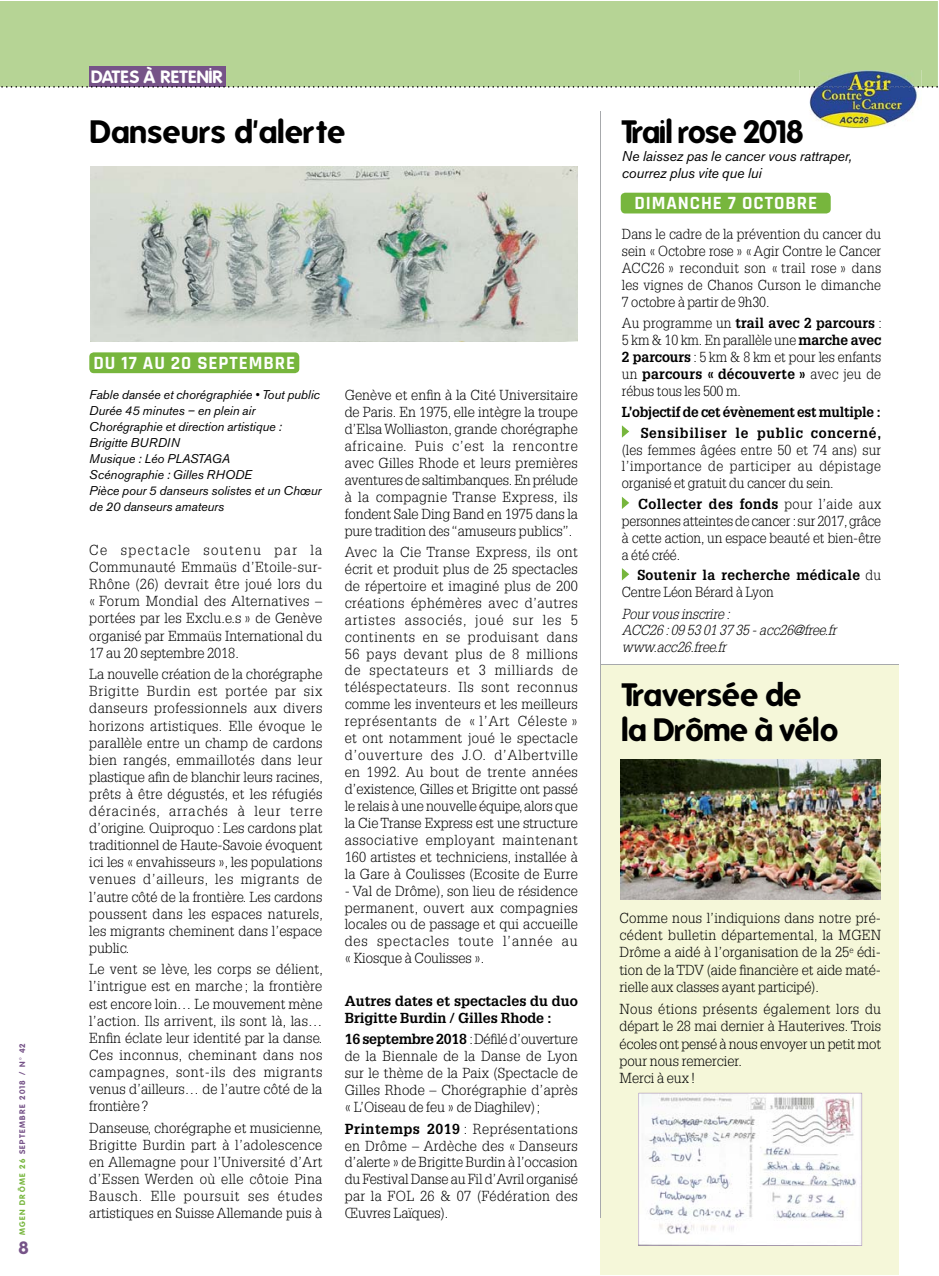
<style>
.page{position:relative;width:939px;height:1276px;background:#fff}
.page>*{position:absolute;margin:0;border:0;box-sizing:border-box;transform-origin:0 0}
.t1{font:700 31.5px/34.6px "Folks";letter-spacing:-.005em;color:#000}
.t2{font:700 31.5px "Folks";letter-spacing:-.045em;color:#000}
.t3{font:700 18.9px "Rajdhani";letter-spacing:.05em;color:#fff}
.t4{font:700 17.32px "Folks";color:#fff}
.t5{font:700 17.32px "Folks";color:#765388}
.t6{font:300 14.17px/17px "Glypha";color:#000;text-align:justify}
.t7{font:700 14.17px/20.8px "Glypha";color:#000;text-align:right;scale:.96 1}
.t8{font:italic 300 14.17px/16.8px "Glypha";letter-spacing:-.01em;color:#000}
.t9{font:700 14.17px/17px "Glypha";color:#000}
.t10{font:italic 14.17px/17.3px "Akzidenz Grotesk BE";letter-spacing:-.005em;color:#000}
.t11{font:700 14.17px/16.8px "Glypha";letter-spacing:.025em;color:#000}
.t12{font:italic 12.6px/15.9px "Akzidenz Grotesk BE";letter-spacing:-.005em;color:#000}
.t13{font:700 7.88px "Folks";letter-spacing:.15em;color:#765388}
.s1{color:#77b63d}
.s2{font-weight:700}
.s3{font-weight:300}
</style>
<div class="page">
<div style="left:600px;top:665px;width:298px;height:609px;background:#f5f7d9"></div>
<div style="left:0;top:2px;width:938px;height:84px;background:#b6d495"></div>
<div style="left:89px;top:66px;width:137px;height:21px;background:#765388"></div>
<svg style="left:0;top:86px;width:938px;height:2px"></svg>
<img style="left:799px;top:70px;width:122px;height:58px">
<img style="left:799px;top:86px;width:120px;height:2px">
<img style="left:90px;top:166px;width:488px;height:175px">
<hr style="left:600px;top:111px;width:1px;height:1107px;background:#a7a9ac">
<hr style="left:601px;top:664px;width:297px;height:1px;background:#a7a9ac">
<div style="left:89px;top:352px;width:210px;height:21px;background:#77b63d;border-radius:4px"></div>
<svg style="left:622px;top:425px;width:7px;height:12px"></svg>
<svg style="left:622px;top:497px;width:7px;height:12px"></svg>
<svg style="left:622px;top:568px;width:7px;height:12px"></svg>
<div style="left:621px;top:193px;width:209px;height:20px;background:#77b63d;border-radius:4px"></div>
<img style="left:621px;top:759px;width:259px;height:140px">
<svg style="left:638px;top:1092px;width:224px;height:153px"></svg>
<p class="t13" style="left:18px;top:1234px;width:193px;rotate:-90deg"><span class="s1">MGEN DRÔME 26</span> SEPTEMBRE 2018 / N° 42</p>
<p class="t5" style="left:19px;top:1237px;width:12px">8</p>
<p class="t4" style="left:92px;top:67px;width:134px">DATES À RETENIR</p>
<h1 class="t1" style="left:90px;top:114px;width:257px">Danseurs d'alerte</h1>
<h2 class="t3" style="left:93px;top:351px;width:203px">DU 17 AU 20 SEPTEMBRE</h2>
<p class="t12" style="left:89px;top:388px;width:234px">Fable dansée et chorégraphiée • Tout public<br>Durée 45 minutes – en plein air<br>Chorégraphie et direction artistique :<br>Brigitte BURDIN<br>Musique : Léo PLASTAGA<br>Scénographie : Gilles RHODE<br>Pièce pour 5 danseurs solistes et un Chœur de 20 danseurs amateurs</p>
<p class="t6" style="left:89px;top:542px;width:235px">Ce spectacle soutenu par la Communauté Emmaüs d’Etoile-sur-Rhône (26) devrait être joué lors du « Forum Mondial des Alternatives – portées par les Exclu.e.s » de Genève organisé par Emmaüs International du 17 au 20 septembre 2018.</p>
<p class="t6" style="left:89px;top:666px;width:235px">La nouvelle création de la chorégraphe Brigitte Burdin est portée par six danseurs professionnels aux divers horizons artistiques. Elle évoque le parallèle entre un champ de cardons bien rangés, emmaillotés dans leur plastique afin de blanchir leurs racines, prêts à être dégustés, et les réfugiés déracinés, arrachés à leur terre d’origine. Quiproquo : Les cardons plat traditionnel de Haute-Savoie évoquent ici les « envahisseurs », les populations venues d’ailleurs, les migrants de l’autre côté de la frontière. Les cardons poussent dans les espaces naturels, les migrants cheminent dans l’espace public.</p>
<p class="t6" style="left:89px;top:961px;width:235px">Le vent se lève, les corps se délient, l’intrigue est en marche ; la frontière est encore loin… Le mouvement mène l’action. Ils arrivent, ils sont là, las… Enfin éclate leur identité par la danse.<br>Ces inconnus, cheminant dans nos campagnes, sont-ils des migrants venus d’ailleurs… de l’autre côté de la frontière ?</p>
<p class="t6" style="left:89px;top:1120px;width:235px">Danseuse, chorégraphe et musicienne, Brigitte Burdin part à l’adolescence en Allemagne pour l’Université d’Art d’Essen Werden où elle côtoie Pina Bausch. Elle poursuit ses études artistiques en Suisse Allemande puis à</p>
<p class="t6" style="left:345px;top:388px;width:235px">Genève et enfin à la Cité Universitaire de Paris. En 1975, elle intègre la troupe d’Elsa Wolliaston, grande chorégraphe africaine. Puis c’est la rencontre avec Gilles Rhode et leurs premières aventures de saltimbanques. En prélude à la compagnie Transe Express, ils fondent Sale Ding Band en 1975 dans la pure tradition des “amuseurs publics”.</p>
<p class="t6" style="left:345px;top:544px;width:235px">Avec la Cie Transe Express, ils ont écrit et produit plus de 25 spectacles de répertoire et imaginé plus de 200 créations éphémères avec d’autres artistes associés, joué sur les 5 continents en se produisant dans 56 pays devant plus de 8 millions de spectateurs et 3 milliards de téléspectateurs. Ils sont reconnus comme les inventeurs et les meilleurs représentants de « l’Art Céleste » et ont notamment joué le spectacle d’ouverture des J.O. d’Albertville en 1992. Au bout de trente années d’existence, Gilles et Brigitte ont passé le relais à une nouvelle équipe, alors que la Cie Transe Express est une structure associative employant maintenant 160 artistes et techniciens, installée à la Gare à Coulisses (Ecosite de Eurre</p>
<p class="t6" style="left:345px;top:883px;width:235px">- Val de Drôme), son lieu de résidence permanent, ouvert aux compagnies locales ou de passage et qui accueille des spectacles toute l’année au « Kiosque à Coulisses ».</p>
<p class="t9" style="left:345px;top:993px;width:235px">Autres dates et spectacles du duo<br>Brigitte Burdin / Gilles Rhode :</p>
<p class="t6" style="left:345px;top:1032px;width:235px"><span class="s2">16 septembre 2018</span> : Défilé d’ouverture de la Biennale de la Danse de Lyon sur le thème de la Paix (Spectacle de Gilles Rhode – Chorégraphie d’après « L’Oiseau de feu » de Diaghilev) ;</p>
<p class="t6" style="left:345px;top:1121px;width:235px"><span class="s2">Printemps 2019</span> : Représentations en Drôme – Ardèche des « Danseurs d’alerte » de Brigitte Burdin à l’occasion du Festival Danse au Fil d’Avril organisé par la FOL 26 &amp; 07 (Fédération des Œuvres Laïques).</p>
<h1 class="t2" style="left:622px;top:114px;width:184px">Trail rose 2018</h1>
<p class="t10" style="left:622px;top:148px;width:231px">Ne laissez pas le cancer vous rattraper, courrez plus vite que lui</p>
<h2 class="t3" style="left:634px;top:192px;width:184px">DIMANCHE 7 OCTOBRE</h2>
<p class="t6" style="left:622px;top:227px;width:261px">Dans le cadre de la prévention du cancer du sein « Octobre rose » « Agir Contre le Cancer ACC26 » reconduit son « trail rose » dans les vignes de Chanos Curson le dimanche 7 octobre à partir de 9h30.</p>
<p class="t6" style="left:622px;top:316px;width:261px">Au programme un <span class="s2">trail avec 2 parcours</span> :<br>5 km &amp; 10 km. En parallèle une <span class="s2">marche avec 2 parcours</span> : 5 km &amp; 8 km et pour les enfants un <span class="s2">parcours « découverte »</span> avec jeu de rébus tous les 500 m.</p>
<p class="t7" style="left:622px;top:402px;width:271px">L’objectif de cet évènement est multiple :<br>Sensibiliser le public concerné,</p>
<p class="t6" style="left:622px;top:442px;width:261px">(les femmes âgées entre 50 et 74 ans) sur l’importance de participer au dépistage organisé et gratuit du cancer du sein.</p>
<p class="t6" style="left:622px;top:496px;width:261px;text-indent:16px"><span class="s2">Collecter des fonds</span> pour l’aide aux personnes atteintes de cancer : sur 2017, grâce à cette action, un espace beauté et bien-être a été créé.</p>
<p class="t11" style="left:622px;top:568px;width:261px;text-indent:15px">Soutenir la recherche médicale <span class="s3">du<br>Centre Léon Bérard à Lyon</span></p>
<p class="t8" style="left:622px;top:606px;width:216px">Pour vous inscrire :<br>ACC26 : 09 53 01 37 35 - acc26@free.fr www.acc26.free.fr</p>
<h1 class="t1" style="left:622px;top:677px;width:218px">Traversée de<br>la Drôme à vélo</h1>
<p class="t6" style="left:619px;top:910px;width:263px">Comme nous l’indiquions dans notre pré&shy;cédent bulletin départemental, la MGEN Drôme a aidé à l’organisation de la 25<sup>e</sup> édi&shy;tion de la TDV (aide financière et aide maté&shy;rielle aux classes ayant participé).</p>
<p class="t6" style="left:619px;top:1001px;width:263px;text-align:left">Nous étions présents également lors du départ le 28 mai dernier à Hauterives. Trois écoles ont pensé à nous envoyer un petit mot pour nous remercier.<br>Merci à eux !</p>
</div>
